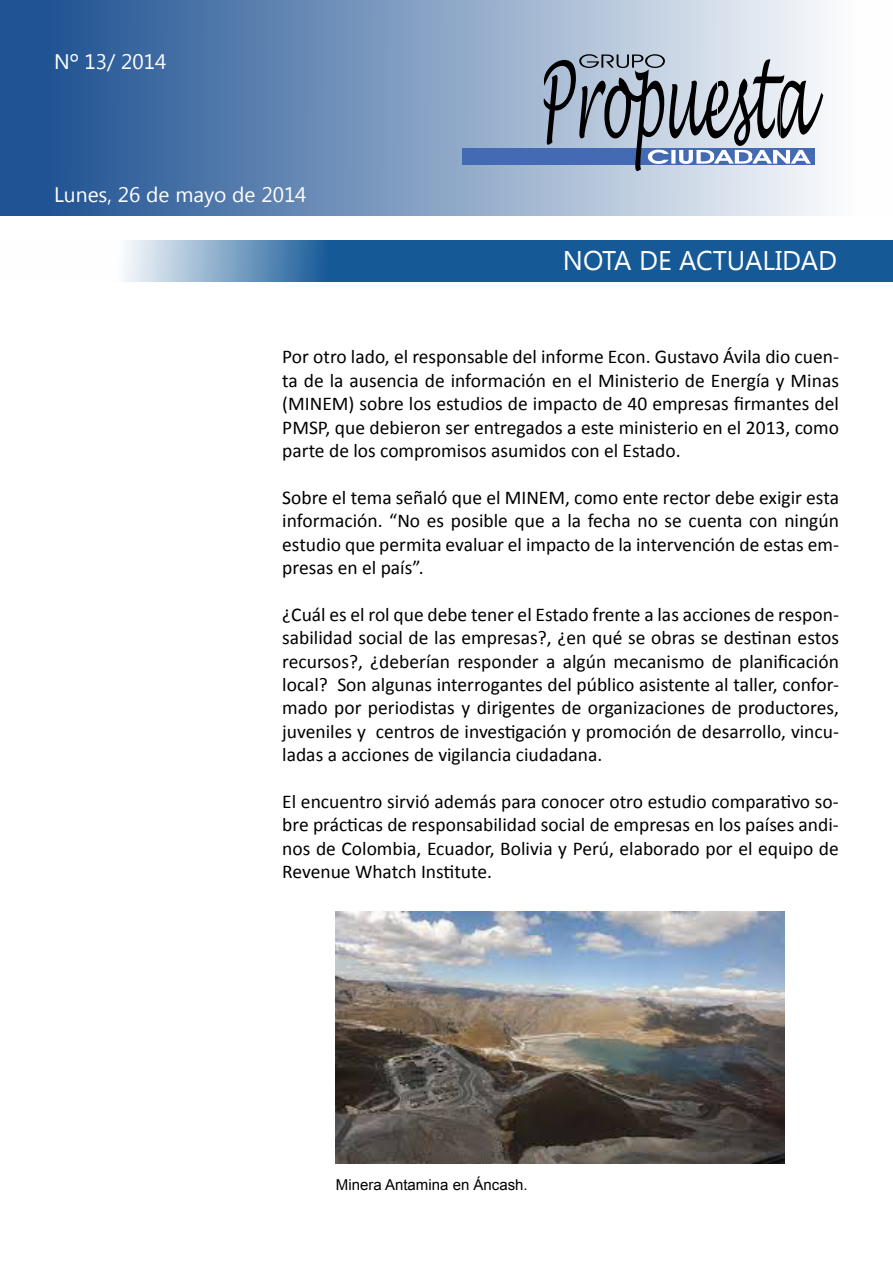
<style>
.page{position:relative;width:893px;height:1263px;background:#fff}
.page>*{position:absolute;margin:0;border:0;box-sizing:border-box;transform-origin:0 0}
.t1{font:21px "Segoe UI Symbol";color:#fff}
.t2{font:19.5px/23.4px "Calibri";color:#000;text-align:justify}
.t3{font:15px "Arial";color:#000}
</style>
<div class="page">
<div style="left:0;top:1px;width:893px;height:215px;background:linear-gradient(to right,#154a8d,#fff)"></div>
<svg style="left:123px;top:240px;width:770px;height:41px;background:#3872a6"></svg>
<div style="left:463px;top:148px;width:352px;height:16px;background:#436ab3"></div>
<svg style="left:544px;top:54px;width:279px;height:117px;background:#97a3b3"></svg>
<img style="left:336px;top:911px;width:448px;height:252px">
<svg style="left:565px;top:251px;width:66px;height:20px"></svg>
<svg style="left:642px;top:251px;width:28px;height:19px"></svg>
<div style="left:679px;top:251px;width:157px;height:20px;background:#155997"></div>
<svg style="left:56px;top:54px;width:22px;height:15px"></svg>
<svg style="left:56px;top:187px;width:8px;height:15px"></svg>
<svg style="left:89px;top:191px;width:9px;height:11px"></svg>
<svg style="left:108px;top:200px;width:3px;height:5px"></svg>
<svg style="left:119px;top:187px;width:21px;height:15px"></svg>
<svg style="left:147px;top:187px;width:22px;height:15px"></svg>
<svg style="left:233px;top:187px;width:22px;height:15px"></svg>
<svg style="left:86px;top:54px;width:80px;height:18px"></svg>
<svg style="left:177px;top:191px;width:48px;height:16px"></svg>
<svg style="left:262px;top:187px;width:44px;height:15px"></svg>
<p class="t1" style="left:64px;top:179px;width:45px">◆■ ▲</p>
<p class="t2" style="left:282px;top:345px;width:558px">Por otro lado, el responsable del informe Econ. Gustavo Ávila dio cuen&shy;ta de la ausencia de información en el Ministerio de Energía y Minas (MINEM) sobre los estudios de impacto de 40 empresas firmantes del PMSP, que debieron ser entregados a este ministerio en el 2013, como parte de los compromisos asumidos con el Estado.</p>
<p class="t2" style="left:282px;top:486px;width:558px">Sobre el tema señaló que el MINEM, como ente rector debe exigir esta información. “No es posible que a la fecha no se cuenta con ningún estudio que permita evaluar el impacto de la intervención de estas em&shy;presas en el país”.</p>
<p class="t2" style="left:282px;top:603px;width:558px">¿Cuál es el rol que debe tener el Estado frente a las acciones de respon&shy;sabilidad social de las empresas?, ¿en qué se obras se destinan estos recursos?, ¿deberían responder a algún mecanismo de planificación local? Son algunas interrogantes del público asistente al taller, confor&shy;mado por periodistas y dirigentes de organizaciones de productores, juveniles y centros de investigación y promoción de desarrollo, vincu&shy;ladas a acciones de vigilancia ciudadana.</p>
<p class="t2" style="left:282px;top:790px;width:558px">El encuentro sirvió además para conocer otro estudio comparativo so&shy;bre prácticas de responsabilidad social de empresas en los países andi&shy;nos de Colombia, Ecuador, Bolivia y Perú, elaborado por el equipo de Revenue Whatch Institute.</p>
<p class="t3" style="left:336px;top:1175px;width:193px">Minera Antamina en Áncash.</p>
</div>
